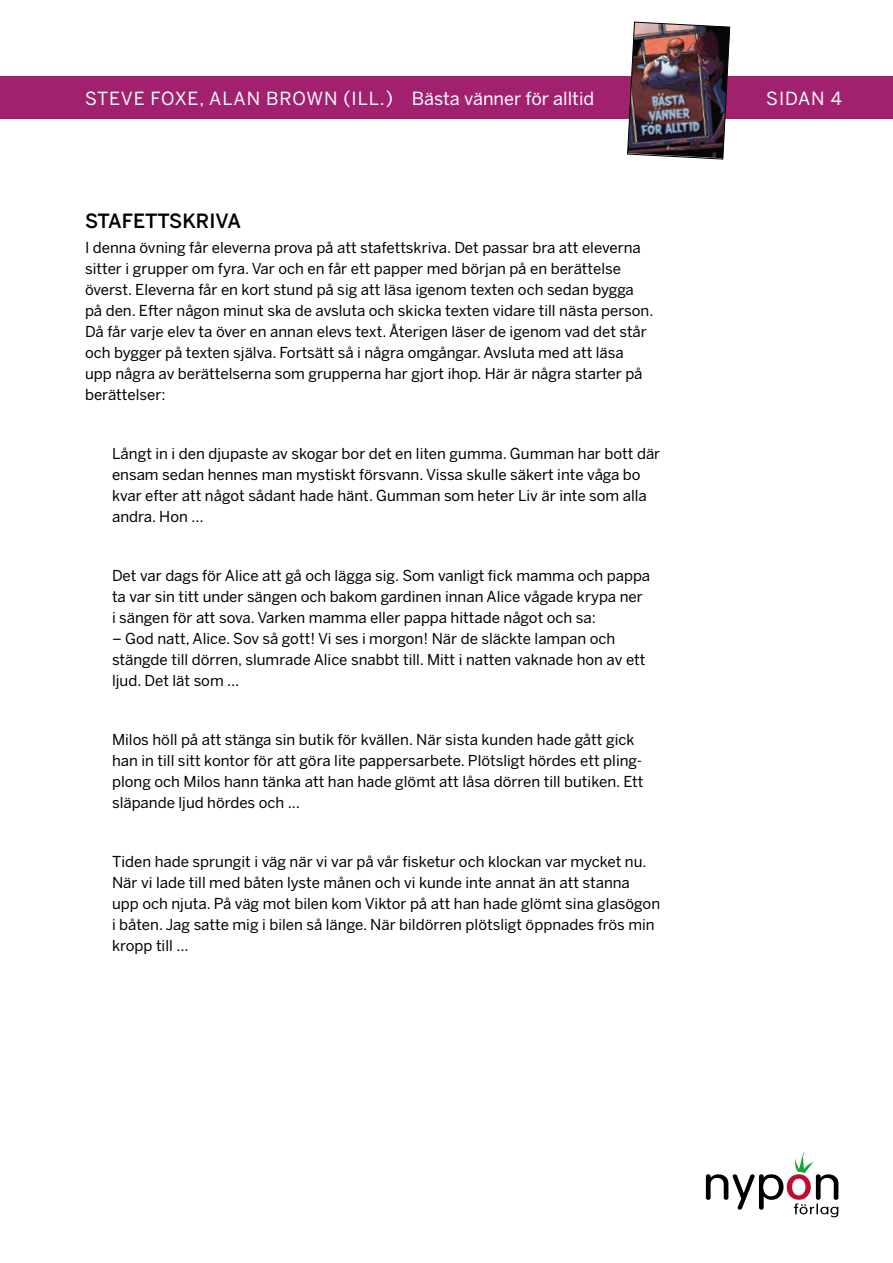
<style>
.page{position:relative;width:893px;height:1263px;background:#fff}
.page>*{position:absolute;margin:0;border:0;box-sizing:border-box;transform-origin:0 0}
.t1{font:500 19.5px "Benton Sans";color:#000}
.t2{font:18px "Benton Sans";letter-spacing:.01em;color:#fff}
.t3{font:15px/21px "Benton Sans";color:#000}
</style>
<div class="page">
<svg style="left:706px;top:1152px;width:132px;height:65px"></svg>
<div style="left:0;top:77px;width:893px;height:42px;background:#a2216e"></div>
<img style="left:627px;top:21px;width:103px;height:139px">
<p class="t2" style="left:85px;top:87px;width:511px">STEVE FOXE, ALAN BROWN (ILL.) Bästa vänner för alltid</p>
<p class="t2" style="left:766px;top:87px;width:77px">SIDAN 4</p>
<h1 class="t1" style="left:85px;top:209px;width:158px">STAFETTSKRIVA</h1>
<p class="t3" style="left:85px;top:237px;width:570px">I denna övning får eleverna prova på att stafettskriva. Det passar bra att eleverna sitter i grupper om fyra. Var och en får ett papper med början på en berättelse överst. Eleverna får en kort stund på sig att läsa igenom texten och sedan bygga på den. Efter någon minut ska de avsluta och skicka texten vidare till nästa person.<br>Då får varje elev ta över en annan elevs text. Återigen läser de igenom vad det står och bygger på texten själva. Fortsätt så i några omgångar. Avsluta med att läsa upp några av berättelserna som grupperna har gjort ihop. Här är några starter på berättelser:</p>
<p class="t3" style="left:112px;top:443px;width:550px">Långt in i den djupaste av skogar bor det en liten gumma. Gumman har bott där ensam sedan hennes man mystiskt försvann. Vissa skulle säkert inte våga bo kvar efter att något sådant hade hänt. Gumman som heter Liv är inte som alla andra. Hon …</p>
<p class="t3" style="left:112px;top:565px;width:540px">Det var dags för Alice att gå och lägga sig. Som vanligt fick mamma och pappa ta var sin titt under sängen och bakom gardinen innan Alice vågade krypa ner i sängen för att sova. Varken mamma eller pappa hittade något och sa:</p>
<p class="t3" style="left:112px;top:628px;width:535px">– God natt, Alice. Sov så gott! Vi ses i morgon! När de släckte lampan och stängde till dörren, slumrade Alice snabbt till. Mitt i natten vaknade hon av ett ljud. Det lät som …</p>
<p class="t3" style="left:112px;top:729px;width:533px">Milos höll på att stänga sin butik för kvällen. När sista kunden hade gått gick han in till sitt kontor för att göra lite pappersarbete. Plötsligt hördes ett pling&shy;plong och Milos hann tänka att han hade glömt att låsa dörren till butiken. Ett släpande ljud hördes och …</p>
<p class="t3" style="left:112px;top:851px;width:550px">Tiden hade sprungit i väg när vi var på vår fisketur och klockan var mycket nu.<br>När vi lade till med båten lyste månen och vi kunde inte annat än att stanna upp och njuta. På väg mot bilen kom Viktor på att han hade glömt sina glasögon i båten. Jag satte mig i bilen så länge. När bildörren plötsligt öppnades frös min kropp till …</p>
</div>
